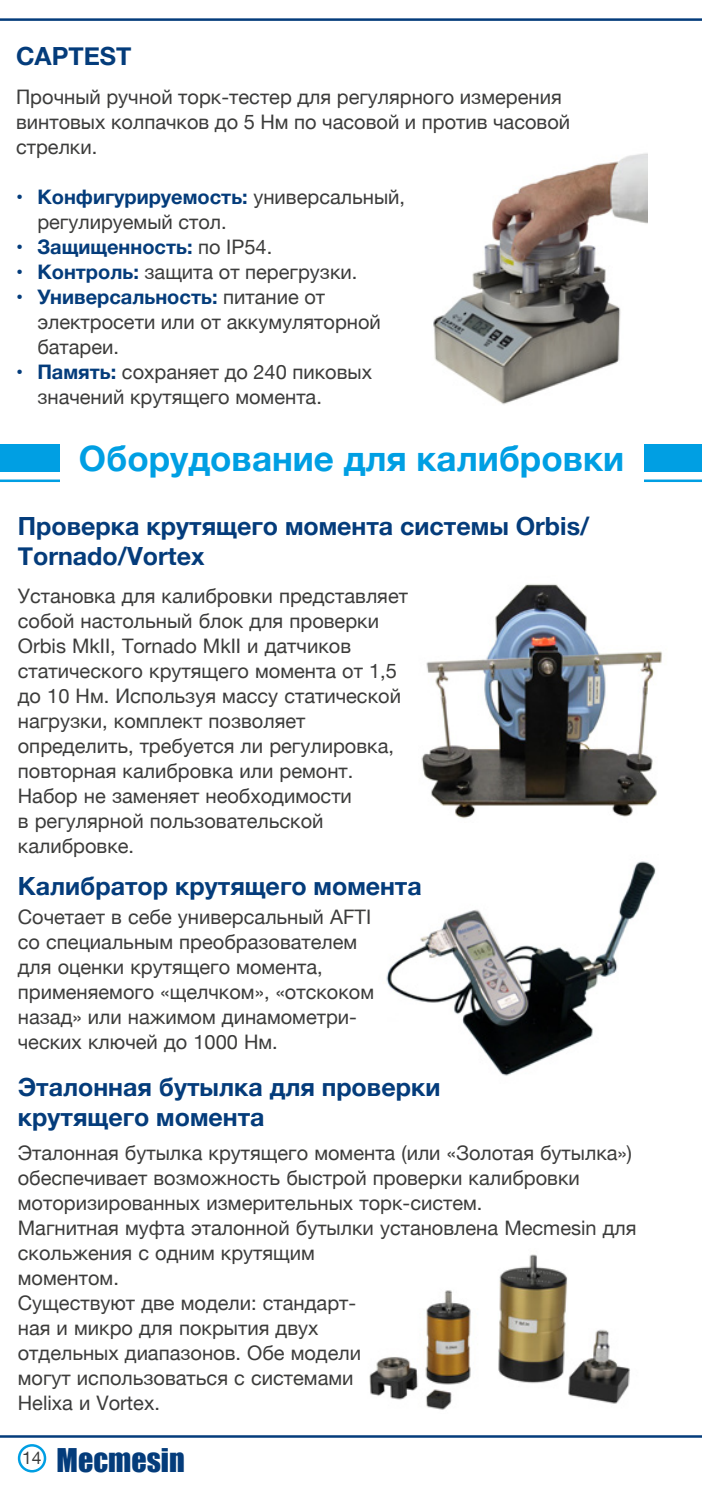
<style>
.page{position:relative;width:702px;height:1489px;background:#fff}
.page>*{position:absolute;margin:0;border:0;box-sizing:border-box;transform-origin:0 0}
.t1{font:700 35px "Helvetica Neue";color:#009fe3}
.t2{font:30px "Impact";color:#043c7b}
.t3{font:700 25px/30px "Helvetica Neue";color:#043c7b}
.t4{font:20px/25px "Helvetica Neue";color:#3c3c3b}
.t5{font:700 20px "Helvetica Neue";color:#043c7b}
.s1{font-weight:700;color:#043c7b}
.s2{font-weight:400;color:#3c3c3b}
</style>
<div class="page">
<div style="left:18px;top:1443px;width:28px;height:29px;border:2px solid #009fe3;border-radius:50%"></div>
<hr style="left:0;top:18px;width:702px;height:3px;background:#043c7b">
<hr style="left:0;top:1434px;width:702px;height:3px;background:#043c7b">
<img style="left:433px;top:153px;width:214px;height:252px">
<div style="left:0;top:445px;width:702px;height:27px;background:#009fe3"></div>
<hr style="left:0;top:479px;width:702px;height:3px;background:#009fe3">
<div style="left:60px;top:437px;width:583px;height:56px;background:#fff"></div>
<img style="left:421px;top:584px;width:241px;height:235px">
<img style="left:386px;top:861px;width:270px;height:215px">
<img style="left:369px;top:1254px;width:261px;height:156px">
<p class="t3" style="left:16px;top:41px;width:117px">CAPTEST</p>
<p class="t4" style="left:16px;top:86px;width:555px">Прочный ручной торк-тестер для регулярного измерения винтовых колпачков до 5 Нм по часовой и против часовой стрелки.</p>
<p class="t4" style="left:37px;top:186px;width:369px;text-indent:-21px"><span class="s1">• Конфигурируемость:</span> универсальный, регулируемый стол.</p>
<p class="t5" style="left:16px;top:231px;width:258px">• Защищенность: <span class="s2">по IP54.</span></p>
<p class="t4" style="left:16px;top:261px;width:343px"><span class="s1">• Контроль:</span> защита от перегрузки.</p>
<p class="t4" style="left:37px;top:286px;width:345px;text-indent:-21px"><span class="s1">• Универсальность:</span> питание от электросети или от аккумуляторной батареи.</p>
<p class="t4" style="left:37px;top:361px;width:336px;text-indent:-21px"><span class="s1">• Память:</span> сохраняет до 240 пиковых значений крутящего момента.</p>
<h1 class="t1" style="left:79px;top:431px;width:546px">Оборудование для калибровки</h1>
<p class="t3" style="left:18px;top:512px;width:573px">Проверка крутящего момента системы Orbis/<br>Tornado/Vortex</p>
<p class="t4" style="left:18px;top:584px;width:391px">Установка для калибровки представляет собой настольный блок для проверки Orbis MkII, Tornado MkII и датчиков статического крутящего момента от 1,5 до 10 Нм. Используя массу статической нагрузки, комплект позволяет определить, требуется ли регулировка, повторная калибровка или ремонт.<br>Набор не заменяет необходимости<br>в регулярной пользовательской калибровке.</p>
<p class="t3" style="left:18px;top:871px;width:405px">Калибратор крутящего момента</p>
<p class="t4" style="left:18px;top:905px;width:358px">Сочетает в себе универсальный AFTI со специальным преобразователем для оценки крутящего момента, применяемого «щелчком», «отскоком назад» или нажимом динамометри&shy;ческих ключей до 1000 Нм.</p>
<p class="t3" style="left:18px;top:1072px;width:424px">Эталонная бутылка для проверки крутящего момента</p>
<p class="t4" style="left:18px;top:1141px;width:620px">Эталонная бутылка крутящего момента (или «Золотая бутылка») обеспечивает возможность быстрой проверки калибровки моторизированных измерительных торк-систем.<br>Магнитная муфта эталонной бутылки установлена Mecmesin для скольжения с одним крутящим<br>моментом.<br>Существуют две модели: стандарт-<br>ная и микро для покрытия двух<br>отдельных диапазонов. Обе модели<br>могут использоваться с системами<br>Helixa и Vortex.</p>
<h2 class="t2" style="left:22px;top:1436px;width:164px"><sup>14</sup> Mecmesin</h2>
</div>
